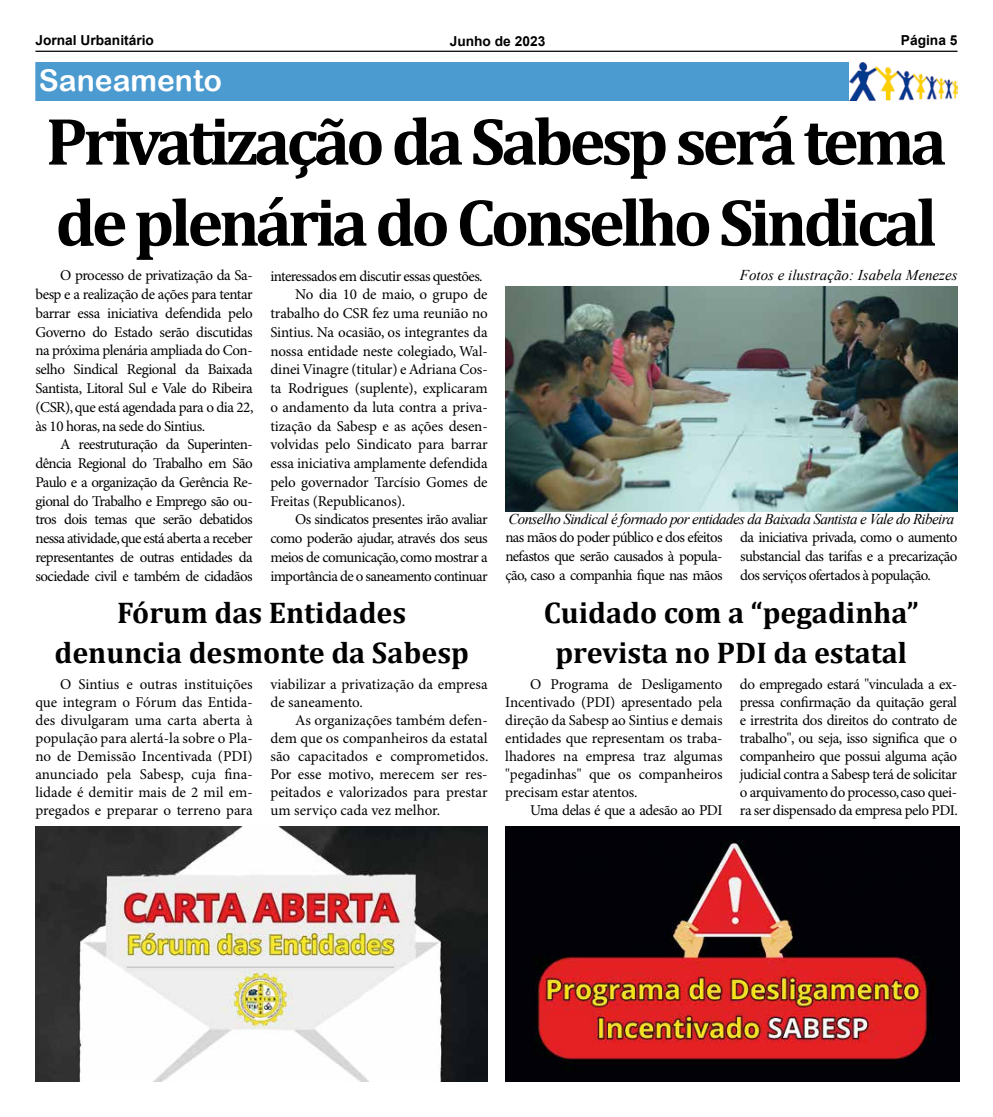
<style>
.page{position:relative;width:993px;height:1117px;background:#fff}
.page>*{position:absolute;margin:0;border:0;box-sizing:border-box;transform-origin:0 0}
.t1{font:700 67.5px/81px "Cambria";letter-spacing:-.06em;color:#000}
.t2{font:700 30px/40px "Cambria";color:#000;text-align:center}
.t3{font:30px "Arial Rounded MT Bold";color:#fff}
.t4{font:15px/18px "Minion Pro";letter-spacing:-.02em;color:#000;text-align:justify}
.t5{font:15px "Minion Pro";letter-spacing:-.04em;color:#000}
.t6{font:italic 15px "Times New Roman";letter-spacing:-.04em;color:#000}
.t7{font:15px/18px "Minion Pro";color:#000}
.t8{font:15px "Minion Pro";letter-spacing:-.045em;color:#000}
.t9{font:italic 15px "Times New Roman";color:#000}
.t10{font:700 13.75px "Arial";color:#000}
</style>
<div class="page">
<hr style="left:35px;top:51px;width:922px;height:1px;background:#000">
<div style="left:35px;top:62px;width:922px;height:39px;background:#4c9bd0"></div>
<img style="left:848px;top:62px;width:109px;height:39px">
<img style="left:505px;top:286px;width:452px;height:225px">
<img style="left:35px;top:826px;width:452px;height:255px">
<img style="left:505px;top:826px;width:454px;height:255px">
<p class="t10" style="left:35px;top:31px;width:120px">Jornal Urbanitário</p>
<p class="t10" style="left:449px;top:31px;width:97px">Junho de 2023</p>
<p class="t10" style="left:900px;top:31px;width:58px">Página 5</p>
<h2 class="t3" style="left:39px;top:63px;width:184px">Saneamento</h2>
<h1 class="t1" style="left:46px;top:99px;width:902px">Privatização da Sabesp será tema de plenária do Conselho Sindical</h1>
<p class="t4" style="left:35px;top:267px;width:219px;line-height:18.8px;text-indent:25px">O processo de privatização da Sa&shy;besp e a realização de ações para tentar barrar essa iniciativa defendida pelo Governo do Estado serão discutidas na próxima plenária ampliada do Con&shy;selho Sindical Regional da Baixada Santista, Litoral Sul e Vale do Ribeira (CSR), que está agendada para o dia 22, às 10 horas, na sede do Sintius.</p>
<p class="t4" style="left:35px;top:435px;width:219px;line-height:18.8px;text-indent:25px">A reestruturação da Superinten&shy;dência Regional do Trabalho em São Paulo e a organização da Gerência Re&shy;gional do Trabalho e Emprego são ou&shy;tros dois temas que serão debatidos nessa atividade, que está aberta a receber representantes de outras entidades da sociedade civil e também de cidadãos</p>
<p class="t9" style="left:739px;top:264px;width:219px">Fotos e ilustração: Isabela Menezes</p>
<p class="t5" style="left:270px;top:267px;width:214px">interessados em discutir essas questões.</p>
<p class="t4" style="left:295px;top:286px;width:194px">No dia 10 de maio, o grupo de</p>
<p class="t4" style="left:270px;top:305px;width:219px">trabalho do CSR fez uma reunião no</p>
<p class="t4" style="left:270px;top:323px;width:219px">Sintius. Na ocasião, os integrantes da</p>
<p class="t4" style="left:270px;top:342px;width:219px">nossa entidade neste colegiado, Wal-</p>
<p class="t4" style="left:270px;top:361px;width:219px">dinei Vinagre (titular) e Adriana Cos-</p>
<p class="t4" style="left:270px;top:380px;width:219px">ta Rodrigues (suplente), explicaram</p>
<p class="t4" style="left:270px;top:398px;width:219px">o andamento da luta contra a priva-</p>
<p class="t4" style="left:270px;top:417px;width:219px">tização da Sabesp e as ações desen-</p>
<p class="t4" style="left:270px;top:436px;width:219px">volvidas pelo Sindicato para barrar</p>
<p class="t4" style="left:270px;top:455px;width:219px">essa iniciativa amplamente defendida</p>
<p class="t4" style="left:270px;top:473px;width:219px">pelo governador Tarcísio Gomes de</p>
<p class="t4" style="left:270px;top:492px;width:136px">Freitas (Republicanos).</p>
<p class="t5" style="left:295px;top:510px;width:194px">Os sindicatos presentes irão avaliar</p>
<p class="t5" style="left:270px;top:529px;width:219px">como poderão ajudar, através dos seus</p>
<p class="t5" style="left:270px;top:548px;width:219px">meios de comunicação, como mostrar a</p>
<p class="t8" style="left:270px;top:567px;width:219px">importância de o saneamento continuar</p>
<p class="t6" style="left:508px;top:508px;width:447px">Conselho Sindical é formado por entidades da Baixada Santista e Vale do Ribeira</p>
<p class="t4" style="left:505px;top:528px;width:219px;line-height:18.8px">nas mãos do poder público e dos efeitos nefastos que serão causados à popula&shy;ção, caso a companhia fique nas mãos</p>
<p class="t4" style="left:740px;top:528px;width:219px;line-height:18.8px">da iniciativa privada, como o aumento substancial das tarifas e a precarização dos serviços ofertados à população.</p>
<h2 class="t2" style="left:54px;top:591px;width:416px">Fórum das Entidades denuncia desmonte da Sabesp</h2>
<h2 class="t2" style="left:543px;top:591px;width:376px">Cuidado com a “pegadinha” prevista no PDI da estatal</h2>
<p class="t4" style="left:35px;top:675px;width:219px;text-indent:25px">O Sintius e outras instituições que integram o Fórum das Entida&shy;des divulgaram uma carta aberta à população para alertá-la sobre o Pla&shy;no de Demissão Incentivada (PDI) anunciado pela Sabesp, cuja fina&shy;lidade é demitir mais de 2 mil em&shy;pregados e preparar o terreno para</p>
<p class="t7" style="left:270px;top:675px;width:219px">viabilizar a privatização da empresa de saneamento.</p>
<p class="t4" style="left:505px;top:675px;width:219px;text-indent:25px">O Programa de Desligamento Incentivado (PDI) apresentado pela direção da Sabesp ao Sintius e demais entidades que representam os traba&shy;lhadores na empresa traz algumas "pegadinhas" que os companheiros precisam estar atentos.</p>
<p class="t4" style="left:530px;top:801px;width:194px">Uma delas é que a adesão ao PDI</p>
<p class="t4" style="left:739px;top:675px;width:219px">do empregado estará "vinculada a ex&shy;pressa confirmação da quitação geral e irrestrita dos direitos do contrato de trabalho", ou seja, isso significa que o companheiro que possui alguma ação judicial contra a Sabesp terá de solicitar o arquivamento do processo, caso quei&shy;ra ser dispensado da empresa pelo PDI.</p>
<p class="t4" style="left:270px;top:711px;width:219px;text-indent:25px">As organizações também defen&shy;dem que os companheiros da estatal são capacitados e comprometidos.<br>Por esse motivo, merecem ser res&shy;peitados e valorizados para prestar um serviço cada vez melhor.</p>
</div>
